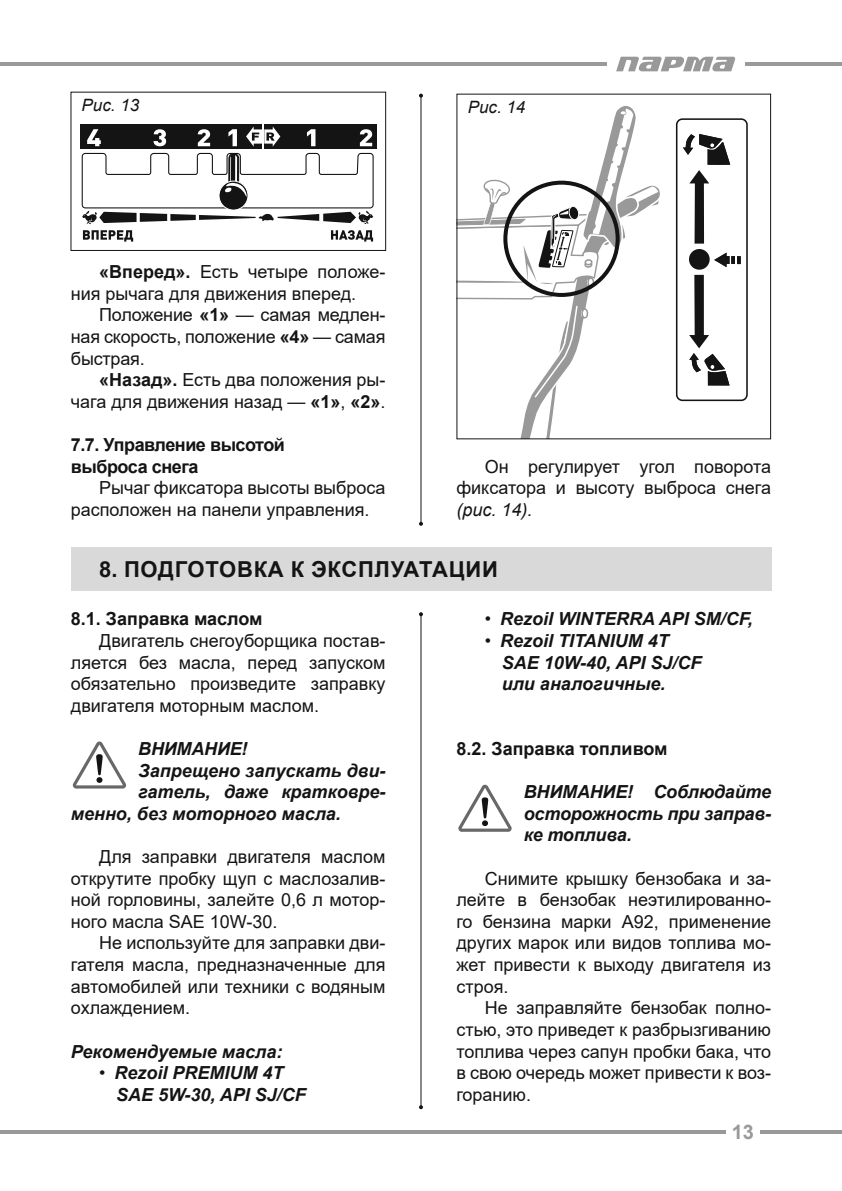
<style>
.page{position:relative;width:842px;height:1191px;background:#fff}
.page>*{position:absolute;margin:0;border:0;box-sizing:border-box;transform-origin:0 0}
.t1{font:700 22px "Arial";letter-spacing:.035em;color:#131413}
.t2{font:700 20px "Arial";color:#999}
.t3{font:18px/21.6px "Arial";color:#131413;text-align:justify}
.t4{font:italic 700 18px/21.6px "Arial";color:#131413}
.t5{font:700 18px/21.6px "Arial";letter-spacing:-.015em;color:#131413}
.t6{font:italic 18px "Arial";color:#131413}
.t7{font:italic 17px "Arial";color:#131413}
.s1{font-weight:700}
.s2{font-weight:400;font-style:normal}
</style>
<div class="page">
<hr style="left:0;top:1130px;width:726px;height:4px;background:#999">
<hr style="left:0;top:62px;width:607px;height:4px;background:#999">
<hr style="left:761px;top:1130px;width:81px;height:4px;background:#999">
<hr style="left:746px;top:62px;width:96px;height:4px;background:#999">
<svg style="left:616px;top:57px;width:119px;height:14px"></svg>
<svg style="left:81px;top:124px;width:293px;height:117px"></svg>
<div style="left:70px;top:92px;width:316px;height:159px;border:1px solid #131413"></div>
<svg style="left:73px;top:741px;width:53px;height:47px"></svg>
<div style="left:71px;top:547px;width:700px;height:43px;background:#d9d9d9"></div>
<hr style="left:420px;top:614px;width:1px;height:493px;background:#131413">
<svg style="left:419px;top:612px;width:4px;height:4px"></svg>
<svg style="left:419px;top:1105px;width:4px;height:4px"></svg>
<svg style="left:458px;top:784px;width:54px;height:47px"></svg>
<svg style="left:458px;top:106px;width:202px;height:331px"></svg>
<div style="left:676px;top:118px;width:72px;height:283px;border:2px solid #131413;border-radius:6px"></div>
<svg style="left:683px;top:134px;width:47px;height:110px"></svg>
<svg style="left:689px;top:275px;width:40px;height:110px"></svg>
<svg style="left:714px;top:253px;width:27px;height:14px"></svg>
<div style="left:689px;top:249px;width:21px;height:21px;background:#131413;border-radius:50%"></div>
<div style="left:503px;top:181px;width:117px;height:116px;border:4px solid #131413;border-radius:50%"></div>
<hr style="left:420px;top:96px;width:1px;height:428px;background:#131413">
<svg style="left:419px;top:94px;width:4px;height:4px"></svg>
<svg style="left:419px;top:522px;width:4px;height:4px"></svg>
<p class="t7" style="left:82px;top:94px;width:59px">Рис. 13</p>
<p class="t3" style="left:71px;top:261px;width:316px;text-indent:28px"><span class="s1">«Вперед».</span> Есть четыре положе&shy;ния рычага для движения вперед.</p>
<p class="t3" style="left:71px;top:304px;width:316px;text-indent:28px">Положение <span class="s1">«1»</span> — самая медлен&shy;ная скорость, положение <span class="s1">«4»</span> — самая быстрая.</p>
<p class="t3" style="left:71px;top:369px;width:316px;text-align:right"><span class="s1">«Назад».</span> Есть два положения ры&shy;чага для движения назад — <span class="s1">«1»</span>, <span class="s1">«2»</span>.</p>
<p class="t5" style="left:71px;top:434px;width:216px">7.7. Управление высотой выброса снега</p>
<p class="t3" style="left:71px;top:477px;width:316px;text-indent:28px">Рычаг фиксатора высоты выброса расположен на панели управления.</p>
<p class="t7" style="left:468px;top:96px;width:59px">Рис. 14</p>
<p class="t3" style="left:456px;top:455px;width:316px;text-align:right">Он регулирует угол поворота фиксатора и высоту выброса снега</p>
<p class="t6" style="left:456px;top:498px;width:78px">(рис. 14).</p>
<p class="t1" style="left:99px;top:554px;width:400px">8. ПОДГОТОВКА К ЭКСПЛУАТАЦИИ</p>
<p class="t4" style="left:485px;top:609px;width:269px"><span class="s2">•</span> Rezoil WINTERRA API SM/CF,</p>
<p class="t4" style="left:502px;top:630px;width:201px;text-indent:-17px"><span class="s2">•</span> Rezoil TITANIUM 4T<br>SAE 10W-40, API SJ/CF или аналогичные.</p>
<p class="t5" style="left:71px;top:608px;width:193px">8.1. Заправка маслом</p>
<p class="t3" style="left:71px;top:629px;width:316px;text-indent:28px">Двигатель снегоуборщика постав&shy;ляется без масла, перед запуском обязательно произведите заправку двигателя моторным маслом.</p>
<p class="t4" style="left:138px;top:738px;width:111px">ВНИМАНИЕ!</p>
<p class="t4" style="left:138px;top:760px;width:249px">Запрещено запускать дви-</p>
<p class="t4" style="left:138px;top:781px;width:249px">гатель, даже кратковре-</p>
<p class="t4" style="left:71px;top:803px;width:272px">менно, без моторного масла.</p>
<p class="t3" style="left:71px;top:845px;width:316px;text-indent:28px">Для заправки двигателя маслом открутите пробку щуп с маслозалив&shy;ной горловины, залейте 0,6 л мотор&shy;ного масла SAE 10W-30.</p>
<p class="t3" style="left:71px;top:932px;width:316px;text-indent:28px">Не используйте для заправки дви&shy;гателя масла, предназначенные для автомобилей или техники с водяным охлаждением.</p>
<p class="t4" style="left:71px;top:1041px;width:213px">Рекомендуемые масла:</p>
<p class="t4" style="left:116px;top:1062px;width:191px;text-indent:-17px"><span class="s2">•</span> Rezoil PREMIUM 4T<br>SAE 5W-30, API SJ/CF</p>
<p class="t5" style="left:456px;top:738px;width:213px">8.2. Заправка топливом</p>
<p class="t4" style="left:524px;top:781px;width:249px;text-align:justify">ВНИМАНИЕ! Соблюдайте осторожность при заправ&shy;ке топлива.</p>
<p class="t3" style="left:456px;top:867px;width:316px;text-indent:28px">Снимите крышку бензобака и за&shy;лейте в бензобак неэтилированно&shy;го бензина марки А92, применение других марок или видов топлива мо&shy;жет привести к выходу двигателя из строя.</p>
<p class="t3" style="left:456px;top:997px;width:316px;text-indent:28px">Не заправляйте бензобак полно&shy;стью, это приведет к разбрызгиванию топлива через сапун пробки бака, что в свою очередь может привести к воз&shy;горанию.</p>
<p class="t2" style="left:732px;top:1118px;width:24px">13</p>
</div>
